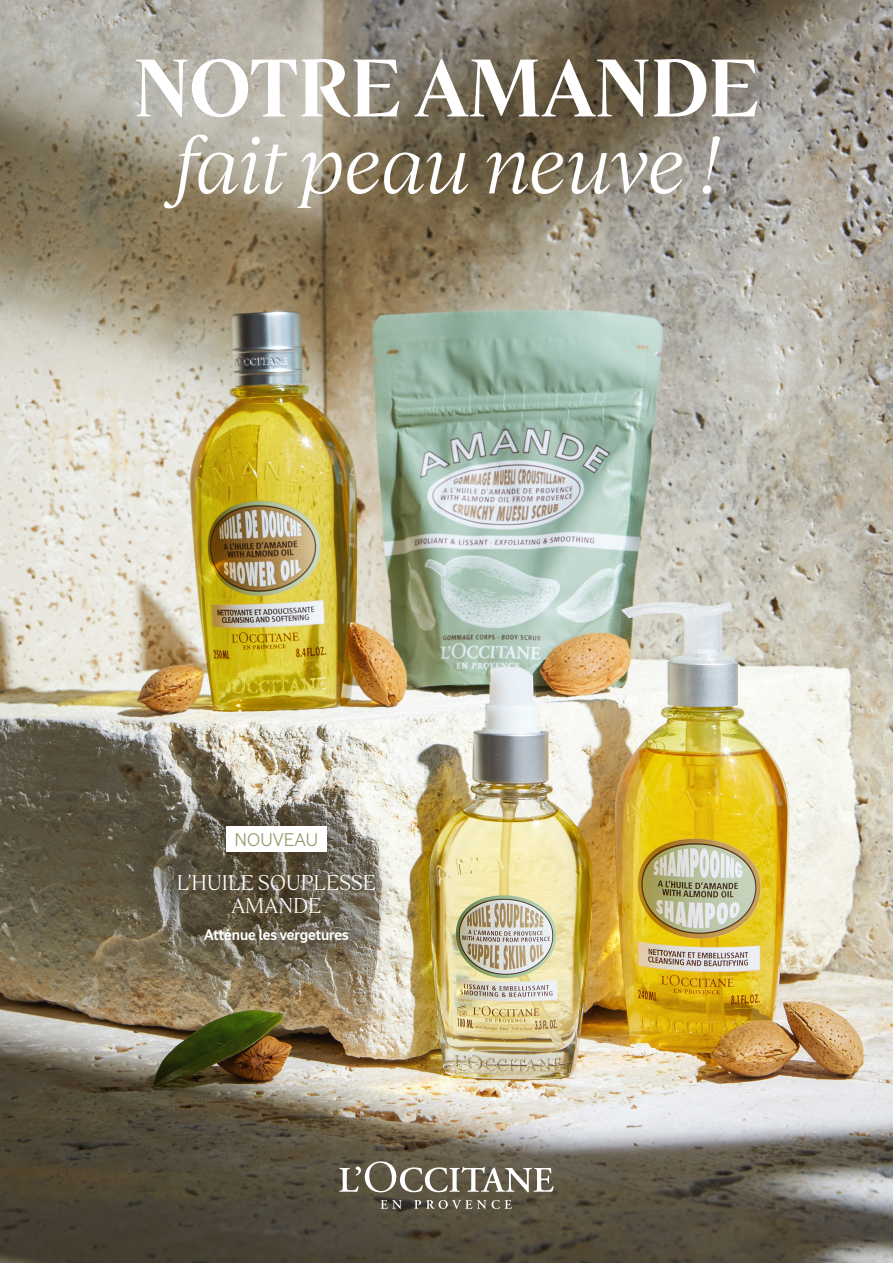
<style>
.page{position:relative;width:893px;height:1263px;background:#fff}
.page>*{position:absolute;margin:0;border:0;box-sizing:border-box;transform-origin:0 0}
.t1{font:italic 79.95px "L Occitane Serif";color:#fff}
.t2{font:700 79.95px "L Occitane Serif";letter-spacing:.01em;color:#fff}
.t3{font:21px/22.5px "L Occitane Serif";letter-spacing:.005em;color:#fff;text-align:center}
.t4{font:18px "L Occitane Sans";color:#939c69}
.t5{font:700 15px "L Occitane Sans";color:#fff}
</style>
<div class="page">
<img style="left:0;top:0;width:893px;height:1263px">
<svg style="left:339px;top:1161px;width:215px;height:31px"></svg>
<svg style="left:380px;top:1200px;width:22px;height:9px"></svg>
<svg style="left:414px;top:1200px;width:72px;height:9px"></svg>
<svg style="left:492px;top:1200px;width:20px;height:9px"></svg>
<div style="left:226px;top:826px;width:101px;height:26px;background:#fff"></div>
<p class="t2" style="left:135px;top:40px;width:625px">NOTRE AMANDE</p>
<p class="t1" style="left:175px;top:118px;width:545px">fait peau neuve !</p>
<p class="t4" style="left:235px;top:829px;width:85px">NOUVEAU</p>
<p class="t3" style="left:177px;top:871px;width:201px">L’HUILE SOUPLESSE<br>AMANDE</p>
<p class="t5" style="left:204px;top:925px;width:146px">Atténue les vergetures</p>
</div>
